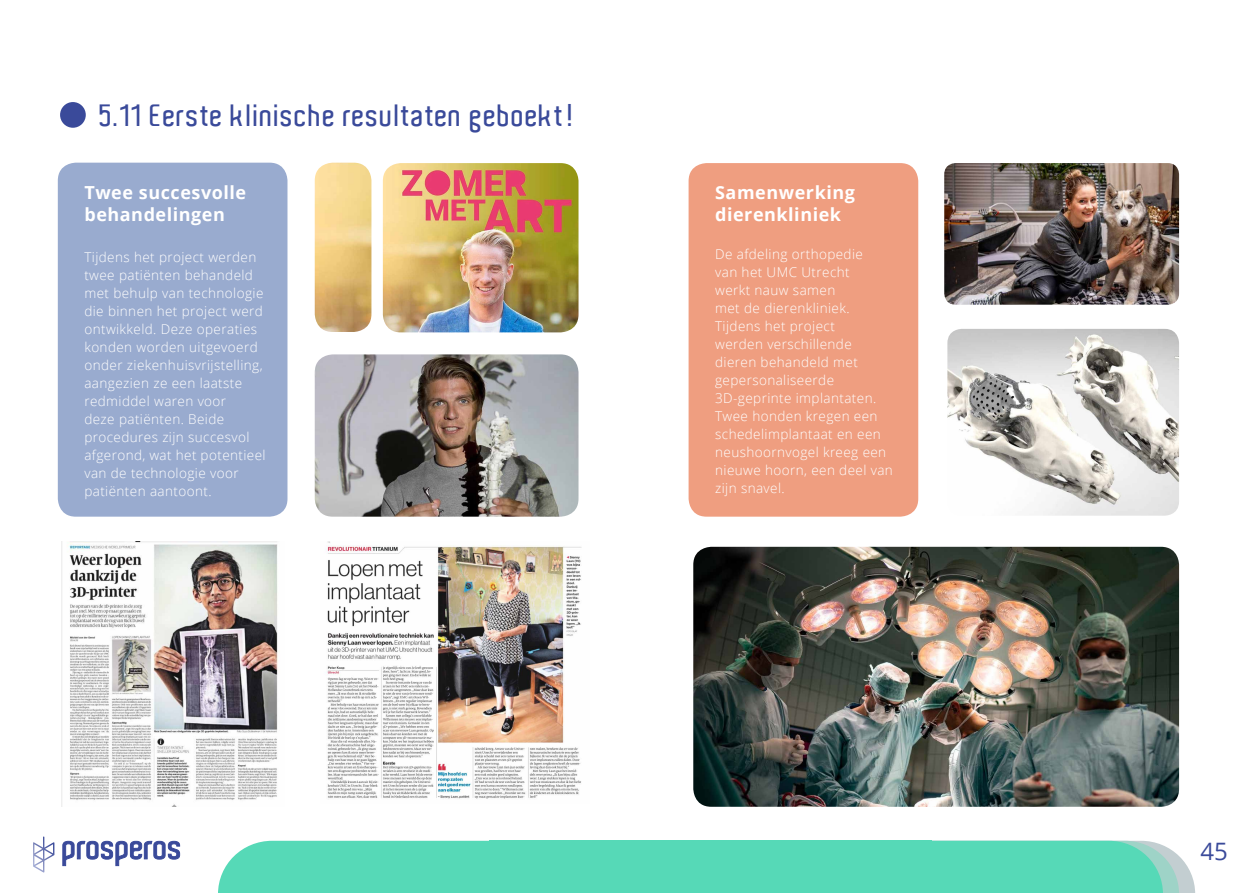
<style>
.page{position:relative;width:1259px;height:893px;background:#fff}
.page>*{position:absolute;margin:0;border:0;box-sizing:border-box;transform-origin:0 0}
.t1{font:600 30px "Aldo";letter-spacing:.03em;color:#3a4a9a}
.t2{font:24px "Open Sans";color:#3a4a9a}
.t3{font:700 18px/22.5px "Open Sans";letter-spacing:.03em;color:#fff}
.t4{font:300 13.5px/18px "Open Sans";letter-spacing:.03em;color:#fff}
</style>
<div class="page">
<div style="left:218px;top:841px;width:271px;height:52px;background:#56d9b7"></div>
<svg style="left:62px;top:841px;width:118px;height:25px"></svg>
<svg style="left:33px;top:836px;width:21px;height:36px"></svg>
<div style="left:60px;top:102px;width:26px;height:26px;background:#3a4a9a;border-radius:50%"></div>
<img style="left:61px;top:541px;width:217px;height:266px">
<img style="left:383px;top:163px;width:195px;height:169px">
<img style="left:325px;top:541px;width:257px;height:258px">
<img style="left:315px;top:354px;width:263px;height:163px">
<div style="left:58px;top:163px;width:229px;height:354px;background:#99abcf;border-radius:18px"></div>
<img style="left:315px;top:163px;width:56px;height:169px">
<svg style="left:931px;top:841px;width:264px;height:52px"></svg>
<div style="left:489px;top:841px;width:442px;height:52px;background:#56d9b7"></div>
<img style="left:693px;top:547px;width:486px;height:260px">
<img style="left:947px;top:329px;width:232px;height:187px">
<img style="left:944px;top:163px;width:235px;height:142px">
<div style="left:688px;top:163px;width:230px;height:354px;background:#ef9e80;border-radius:18px"></div>
<h1 class="t1" style="left:100px;top:98px;width:475px">5.11 Eerste klinische resultaten geboekt!</h1>
<h3 class="t3" style="left:84px;top:180px;width:163px">Twee succesvolle behandelingen</h3>
<p class="t4" style="left:84px;top:247px;width:183px">Tijdens het project werden twee patiënten behandeld met behulp van technologie die binnen het project werd ontwikkeld. Deze operaties konden worden uitgevoerd onder ziekenhuisvrijstelling, aangezien ze een laatste redmiddel waren voor<br>deze patiënten. Beide procedures zijn succesvol afgerond, wat het potentieel van de technologie voor patiënten aantoont.</p>
<h3 class="t3" style="left:715px;top:180px;width:141px">Samenwerking dierenkliniek</h3>
<p class="t4" style="left:715px;top:244px;width:179px">De afdeling orthopedie<br>van het UMC Utrecht<br>werkt nauw samen<br>met de dierenkliniek.<br>Tijdens het project<br>werden verschillende dieren behandeld met gepersonaliseerde<br>3D-geprinte implantaten.<br>Twee honden kregen een schedelimplantaat en een neushoornvogel kreeg een nieuwe hoorn, een deel van zijn snavel.</p>
<h2 class="t2" style="left:1200px;top:835px;width:29px">45</h2>
</div>
